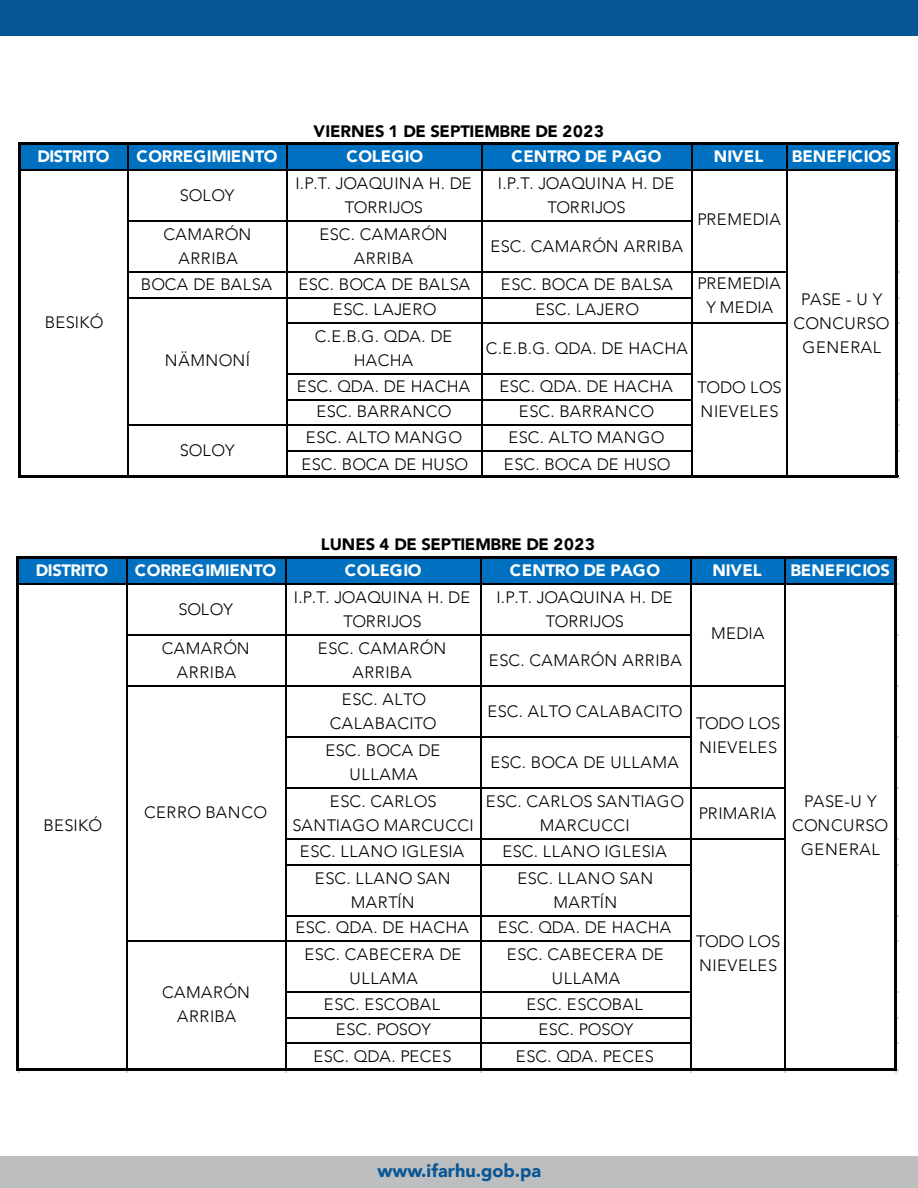
<style>
.page{position:relative;width:918px;height:1188px;background:#fff}
.page>*{position:absolute;margin:0;border:0;box-sizing:border-box;transform-origin:0 0}
.t1{font:900 18px "Avenir";color:#075594}
.t2{font:300 16.5px/24px "Avenir";letter-spacing:.025em;color:#000;text-align:center}
.t3{font:300 16.5px/24px "Avenir";letter-spacing:.005em;color:#000;text-align:center}
.t4{font:300 16.5px/24px "Avenir";letter-spacing:-.015em;color:#000;text-align:center}
.t5{font:900 16.5px "Avenir";letter-spacing:-.01em;color:#fff}
.t6{font:900 16.5px "Avenir";letter-spacing:-.005em;color:#000}
.t7{font:300 16.5px "Avenir";letter-spacing:.045em;color:#000}
.t8{font:900 16.5px "Avenir";letter-spacing:-.03em;color:#fff}
.t9{font:300 16.5px "Avenir";letter-spacing:-.01em;color:#000}
</style>
<div class="page">
<div style="left:0;top:1157px;width:918px;height:31px;background:#bcbec0"></div>
<div style="left:0;top:0;width:918px;height:36px;background:#075594"></div>
<div style="left:19px;top:144px;width:879px;height:27px;background:#0070c0"></div>
<div style="left:18px;top:558px;width:879px;height:27px;background:#0070c0"></div>
<svg style="left:21px;top:142px;width:877px;height:4px;fill:#000"></svg>
<hr style="left:21px;top:170px;width:874px;height:1px;background:#000">
<hr style="left:129px;top:220px;width:564px;height:2px;background:#000">
<hr style="left:129px;top:272px;width:658px;height:1px;background:#000">
<hr style="left:129px;top:297px;width:564px;height:1px;background:#000">
<hr style="left:288px;top:322px;width:499px;height:2px;background:#000">
<hr style="left:288px;top:374px;width:405px;height:1px;background:#000">
<hr style="left:288px;top:399px;width:405px;height:1px;background:#000">
<hr style="left:129px;top:424px;width:564px;height:2px;background:#000">
<hr style="left:288px;top:450px;width:405px;height:2px;background:#000">
<hr style="left:18px;top:142px;width:3px;height:336px;background:#000">
<hr style="left:127px;top:146px;width:2px;height:330px;background:#000">
<hr style="left:286px;top:146px;width:2px;height:330px;background:#000">
<hr style="left:481px;top:146px;width:2px;height:330px;background:#000">
<hr style="left:691px;top:146px;width:2px;height:330px;background:#000">
<hr style="left:786px;top:146px;width:1px;height:330px;background:#000">
<hr style="left:21px;top:476px;width:877px;height:2px;background:#000">
<hr style="left:895px;top:146px;width:3px;height:332px;background:#000">
<svg style="left:19px;top:556px;width:878px;height:4px;fill:#000"></svg>
<hr style="left:19px;top:584px;width:875px;height:1px;background:#000">
<hr style="left:127px;top:634px;width:564px;height:2px;background:#000">
<hr style="left:127px;top:686px;width:659px;height:1px;background:#000">
<hr style="left:286px;top:736px;width:405px;height:2px;background:#000">
<hr style="left:286px;top:788px;width:500px;height:1px;background:#000">
<hr style="left:286px;top:838px;width:500px;height:2px;background:#000">
<hr style="left:286px;top:864px;width:405px;height:2px;background:#000">
<hr style="left:286px;top:915px;width:405px;height:1px;background:#000">
<hr style="left:127px;top:940px;width:564px;height:2px;background:#000">
<hr style="left:286px;top:991px;width:405px;height:2px;background:#000">
<hr style="left:286px;top:1017px;width:405px;height:1px;background:#000">
<hr style="left:286px;top:1042px;width:405px;height:2px;background:#000">
<hr style="left:16px;top:556px;width:3px;height:515px;background:#000">
<hr style="left:126px;top:560px;width:1px;height:508px;background:#000">
<hr style="left:285px;top:560px;width:1px;height:508px;background:#000">
<hr style="left:480px;top:560px;width:1px;height:508px;background:#000">
<hr style="left:690px;top:560px;width:1px;height:508px;background:#000">
<hr style="left:784px;top:560px;width:2px;height:508px;background:#000">
<hr style="left:19px;top:1068px;width:878px;height:3px;background:#000">
<hr style="left:894px;top:560px;width:3px;height:511px;background:#000">
<p class="t6" style="left:314px;top:117px;width:292px">VIERNES 1 DE SEPTIEMBRE DE 2023</p>
<p class="t8" style="left:37px;top:142px;width:74px">DISTRITO</p>
<p class="t5" style="left:136px;top:142px;width:143px">CORREGIMIENTO</p>
<p class="t5" style="left:346px;top:142px;width:78px">COLEGIO</p>
<p class="t5" style="left:511px;top:142px;width:152px">CENTRO DE PAGO</p>
<p class="t5" style="left:714px;top:142px;width:51px">NIVEL</p>
<p class="t5" style="left:792px;top:142px;width:101px">BENEFICIOS</p>
<p class="t2" style="left:180px;top:183px;width:56px">SOLOY</p>
<p class="t4" style="left:295px;top:171px;width:178px">I.P.T. JOAQUINA H. DE<br>TORRIJOS</p>
<p class="t4" style="left:498px;top:171px;width:178px">I.P.T. JOAQUINA H. DE<br>TORRIJOS</p>
<p class="t2" style="left:163px;top:222px;width:89px">CAMARÓN<br>ARRIBA</p>
<p class="t2" style="left:319px;top:222px;width:130px">ESC. CAMARÓN<br>ARRIBA</p>
<p class="t2" style="left:697px;top:207px;width:85px">PREMEDIA</p>
<p class="t2" style="left:490px;top:234px;width:194px">ESC. CAMARÓN ARRIBA</p>
<p class="t2" style="left:45px;top:311px;width:60px">BESIKÓ</p>
<p class="t3" style="left:141px;top:272px;width:133px">BOCA DE BALSA</p>
<p class="t3" style="left:298px;top:272px;width:173px">ESC. BOCA DE BALSA</p>
<p class="t3" style="left:501px;top:272px;width:173px">ESC. BOCA DE BALSA</p>
<p class="t7" style="left:333px;top:300px;width:105px">ESC. LAJERO</p>
<p class="t7" style="left:535px;top:300px;width:105px">ESC. LAJERO</p>
<p class="t3" style="left:315px;top:324px;width:139px">C.E.B.G. QDA. DE<br>HACHA</p>
<p class="t3" style="left:486px;top:336px;width:203px">C.E.B.G. QDA. DE HACHA</p>
<p class="t2" style="left:165px;top:348px;width:87px">NÄMNONÍ</p>
<p class="t2" style="left:180px;top:438px;width:56px">SOLOY</p>
<p class="t3" style="left:297px;top:374px;width:175px">ESC. QDA. DE HACHA</p>
<p class="t3" style="left:499px;top:374px;width:175px">ESC. QDA. DE HACHA</p>
<p class="t2" style="left:316px;top:399px;width:137px">ESC. BARRANCO</p>
<p class="t2" style="left:519px;top:399px;width:137px">ESC. BARRANCO</p>
<p class="t2" style="left:306px;top:425px;width:158px">ESC. ALTO MANGO</p>
<p class="t2" style="left:508px;top:425px;width:158px">ESC. ALTO MANGO</p>
<p class="t3" style="left:301px;top:452px;width:168px">ESC. BOCA DE HUSO</p>
<p class="t3" style="left:504px;top:452px;width:168px">ESC. BOCA DE HUSO</p>
<p class="t2" style="left:697px;top:272px;width:85px">PREMEDIA<br>Y MEDIA</p>
<p class="t2" style="left:698px;top:375px;width:86px;text-align:left">TODO LOS<br>NIEVELES</p>
<p class="t2" style="left:793px;top:287px;width:98px">PASE - U Y<br>CONCURSO<br>GENERAL</p>
<p class="t6" style="left:321px;top:531px;width:275px">LUNES 4 DE SEPTIEMBRE DE 2023</p>
<p class="t8" style="left:36px;top:556px;width:74px">DISTRITO</p>
<p class="t5" style="left:135px;top:556px;width:143px">CORREGIMIENTO</p>
<p class="t5" style="left:345px;top:556px;width:78px">COLEGIO</p>
<p class="t5" style="left:510px;top:556px;width:152px">CENTRO DE PAGO</p>
<p class="t5" style="left:712px;top:556px;width:51px">NIVEL</p>
<p class="t5" style="left:790px;top:556px;width:101px">BENEFICIOS</p>
<p class="t2" style="left:178px;top:597px;width:56px">SOLOY</p>
<p class="t4" style="left:294px;top:585px;width:178px">I.P.T. JOAQUINA H. DE<br>TORRIJOS</p>
<p class="t4" style="left:496px;top:585px;width:178px">I.P.T. JOAQUINA H. DE<br>TORRIJOS</p>
<p class="t2" style="left:162px;top:636px;width:89px">CAMARÓN<br>ARRIBA</p>
<p class="t2" style="left:318px;top:636px;width:130px">ESC. CAMARÓN<br>ARRIBA</p>
<p class="t2" style="left:711px;top:621px;width:55px">MEDIA</p>
<p class="t2" style="left:489px;top:648px;width:194px">ESC. CAMARÓN ARRIBA</p>
<p class="t2" style="left:44px;top:813px;width:60px">BESIKÓ</p>
<p class="t2" style="left:144px;top:800px;width:125px">CERRO BANCO</p>
<p class="t2" style="left:162px;top:980px;width:89px">CAMARÓN<br>ARRIBA</p>
<p class="t2" style="left:330px;top:687px;width:108px">ESC. ALTO<br>CALABACITO</p>
<p class="t2" style="left:325px;top:738px;width:116px">ESC. BOCA DE<br>ULLAMA</p>
<p class="t2" style="left:487px;top:699px;width:197px">ESC. ALTO CALABACITO</p>
<p class="t2" style="left:490px;top:750px;width:190px">ESC. BOCA DE ULLAMA</p>
<p class="t2" style="left:292px;top:789px;width:183px">ESC. CARLOS<br>SANTIAGO MARCUCCI</p>
<p class="t2" style="left:486px;top:789px;width:200px">ESC. CARLOS SANTIAGO<br>MARCUCCI</p>
<p class="t2" style="left:300px;top:839px;width:166px">ESC. LLANO IGLESIA</p>
<p class="t2" style="left:502px;top:839px;width:166px">ESC. LLANO IGLESIA</p>
<p class="t2" style="left:315px;top:866px;width:137px">ESC. LLANO SAN<br>MARTÍN</p>
<p class="t2" style="left:517px;top:866px;width:137px">ESC. LLANO SAN<br>MARTÍN</p>
<p class="t3" style="left:295px;top:915px;width:175px">ESC. QDA. DE HACHA</p>
<p class="t3" style="left:498px;top:915px;width:175px">ESC. QDA. DE HACHA</p>
<p class="t2" style="left:304px;top:942px;width:158px">ESC. CABECERA DE<br>ULLAMA</p>
<p class="t2" style="left:507px;top:942px;width:158px">ESC. CABECERA DE<br>ULLAMA</p>
<p class="t2" style="left:324px;top:992px;width:118px">ESC. ESCOBAL</p>
<p class="t2" style="left:526px;top:992px;width:118px">ESC. ESCOBAL</p>
<p class="t9" style="left:336px;top:1020px;width:96px">ESC. POSOY</p>
<p class="t4" style="left:538px;top:1017px;width:96px">ESC. POSOY</p>
<p class="t3" style="left:313px;top:1044px;width:140px">ESC. QDA. PECES</p>
<p class="t3" style="left:516px;top:1044px;width:140px">ESC. QDA. PECES</p>
<p class="t2" style="left:696px;top:711px;width:86px;text-align:left">TODO LOS<br>NIEVELES</p>
<p class="t2" style="left:699px;top:801px;width:79px">PRIMARIA</p>
<p class="t2" style="left:696px;top:929px;width:86px;text-align:left">TODO LOS<br>NIEVELES</p>
<p class="t2" style="left:792px;top:789px;width:98px">PASE-U Y<br>CONCURSO<br>GENERAL</p>
<p class="t1" style="left:378px;top:1155px;width:165px">www.ifarhu.gob.pa</p>
</div>
